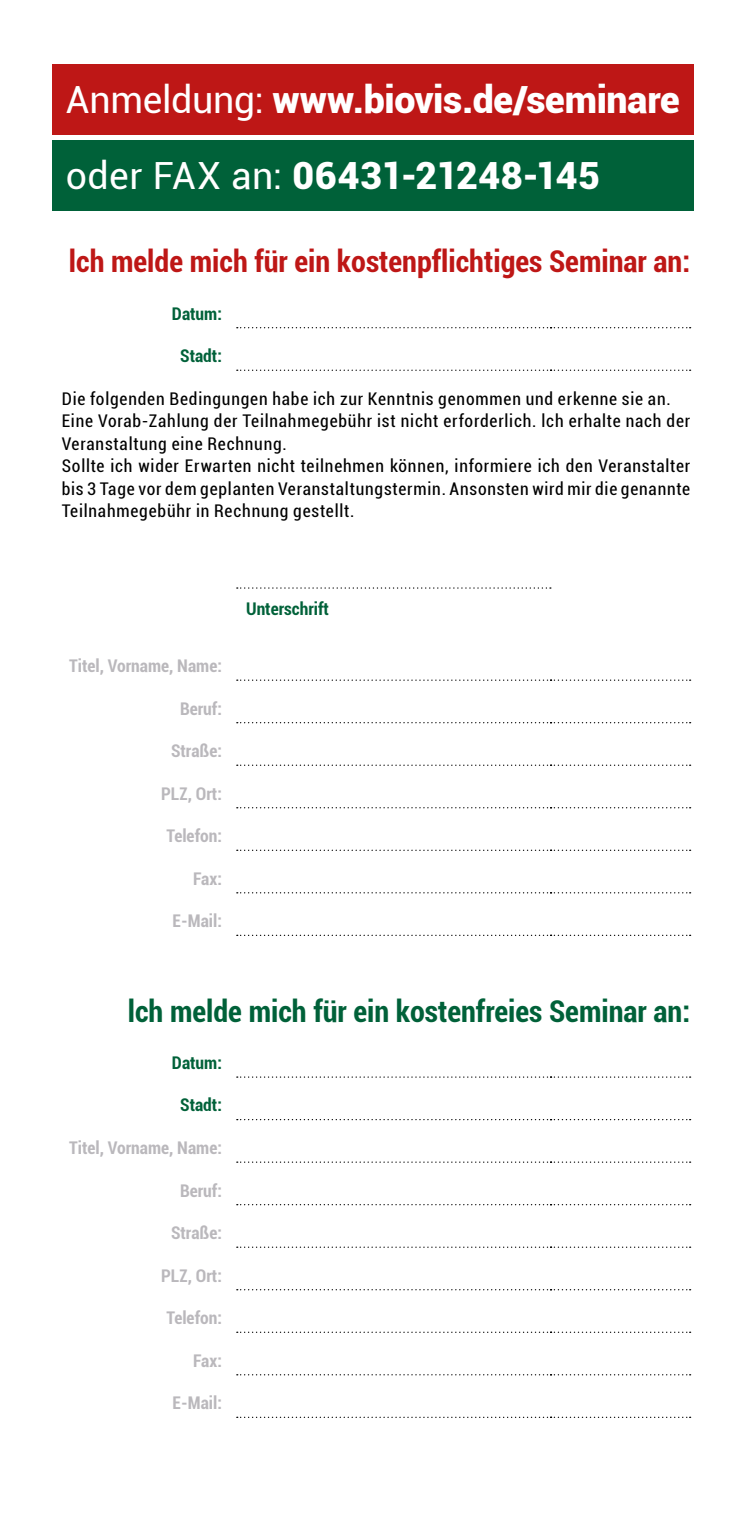
<style>
.page{position:relative;width:745px;height:1531px;background:#fff}
.page>*{position:absolute;margin:0;border:0;box-sizing:border-box;transform-origin:0 0}
.t1{font:900 37.5px "Roboto";letter-spacing:-.01em;color:#fff}
.t2{font:900 37.5px "Roboto";letter-spacing:.015em;color:#fff}
.t3{font:700 condensed 30px "Roboto";color:#be1716}
.t4{font:700 condensed 30px "Roboto";color:#006139}
.t5{font:condensed 17.5px/22.5px "Roboto";letter-spacing:.045em;color:#000}
.t6{font:700 condensed 17.5px "Roboto";color:#bab8bc}
.t7{font:700 condensed 17.5px "Roboto";color:#006139}
.s1{font-weight:400}
</style>
<div class="page">
<svg style="left:237px;top:1076px;width:453px;height:2px"></svg>
<svg style="left:237px;top:1119px;width:453px;height:1px"></svg>
<svg style="left:237px;top:1246px;width:453px;height:2px"></svg>
<svg style="left:237px;top:1289px;width:453px;height:1px"></svg>
<svg style="left:237px;top:1331px;width:453px;height:2px"></svg>
<svg style="left:237px;top:1374px;width:453px;height:1px"></svg>
<svg style="left:237px;top:1416px;width:453px;height:2px"></svg>
<svg style="left:237px;top:370px;width:453px;height:1px"></svg>
<svg style="left:237px;top:327px;width:453px;height:1px"></svg>
<svg style="left:237px;top:935px;width:453px;height:1px"></svg>
<svg style="left:237px;top:892px;width:453px;height:1px"></svg>
<svg style="left:237px;top:850px;width:453px;height:1px"></svg>
<svg style="left:237px;top:807px;width:453px;height:1px"></svg>
<svg style="left:237px;top:764px;width:453px;height:2px"></svg>
<svg style="left:237px;top:679px;width:453px;height:2px"></svg>
<svg style="left:237px;top:722px;width:453px;height:1px"></svg>
<svg style="left:237px;top:1161px;width:453px;height:2px"></svg>
<svg style="left:237px;top:1204px;width:453px;height:1px"></svg>
<svg style="left:237px;top:587px;width:313px;height:2px"></svg>
<div style="left:52px;top:64px;width:640px;height:71px;background:#be1716"></div>
<div style="left:52px;top:140px;width:640px;height:70px;background:#006139"></div>
<p class="t1" style="left:66px;top:73px;width:615px"><span class="s1">Anmeldung:</span> www.biovis.de/seminare</p>
<p class="t2" style="left:66px;top:149px;width:535px"><span class="s1">oder FAX an:</span> 06431-21248-145</p>
<p class="t3" style="left:69px;top:240px;width:622px">lch melde mich für ein kostenpflichtiges Seminar an:</p>
<p class="t7" style="left:172px;top:301px;width:51px">Datum:</p>
<p class="t7" style="left:180px;top:344px;width:43px">Stadt:</p>
<p class="t5" style="left:62px;top:386px;width:610px">Die folgenden Bedingungen habe ich zur Kenntnis genommen und erkenne sie an.</p>
<p class="t5" style="left:62px;top:409px;width:629px">Eine Vorab-Zahlung der Teilnahmegebühr ist nicht erforderlich. lch erhalte nach der<br>Veranstaltung eine Rechnung.</p>
<p class="t5" style="left:62px;top:454px;width:629px;text-align:justify">Sollte ich wider Erwarten nicht teilnehmen können, informiere ich den Veranstalter bis 3 Tage vor dem geplanten Veranstaltungstermin. Ansonsten wird mir die genannte Teilnahmegebühr in Rechnung gestellt.</p>
<p class="t6" style="left:69px;top:653px;width:154px">Titel, Vorname, Name:</p>
<p class="t6" style="left:180px;top:696px;width:43px">Beruf:</p>
<p class="t6" style="left:171px;top:738px;width:52px">Straße:</p>
<p class="t6" style="left:161px;top:781px;width:62px">PLZ, Ort:</p>
<p class="t6" style="left:166px;top:823px;width:57px">Telefon:</p>
<p class="t6" style="left:193px;top:866px;width:30px">Fax:</p>
<p class="t6" style="left:172px;top:909px;width:51px">E-Mail:</p>
<p class="t7" style="left:246px;top:597px;width:84px">Unterschrift</p>
<p class="t4" style="left:128px;top:990px;width:563px">lch melde mich für ein kostenfreies Seminar an:</p>
<p class="t7" style="left:172px;top:1050px;width:51px">Datum:</p>
<p class="t7" style="left:180px;top:1093px;width:43px">Stadt:</p>
<p class="t6" style="left:69px;top:1135px;width:154px">Titel, Vorname, Name:</p>
<p class="t6" style="left:180px;top:1178px;width:43px">Beruf:</p>
<p class="t6" style="left:171px;top:1220px;width:52px">Straße:</p>
<p class="t6" style="left:161px;top:1263px;width:62px">PLZ, Ort:</p>
<p class="t6" style="left:166px;top:1305px;width:57px">Telefon:</p>
<p class="t6" style="left:193px;top:1348px;width:30px">Fax:</p>
<p class="t6" style="left:172px;top:1390px;width:51px">E-Mail:</p>
</div>
